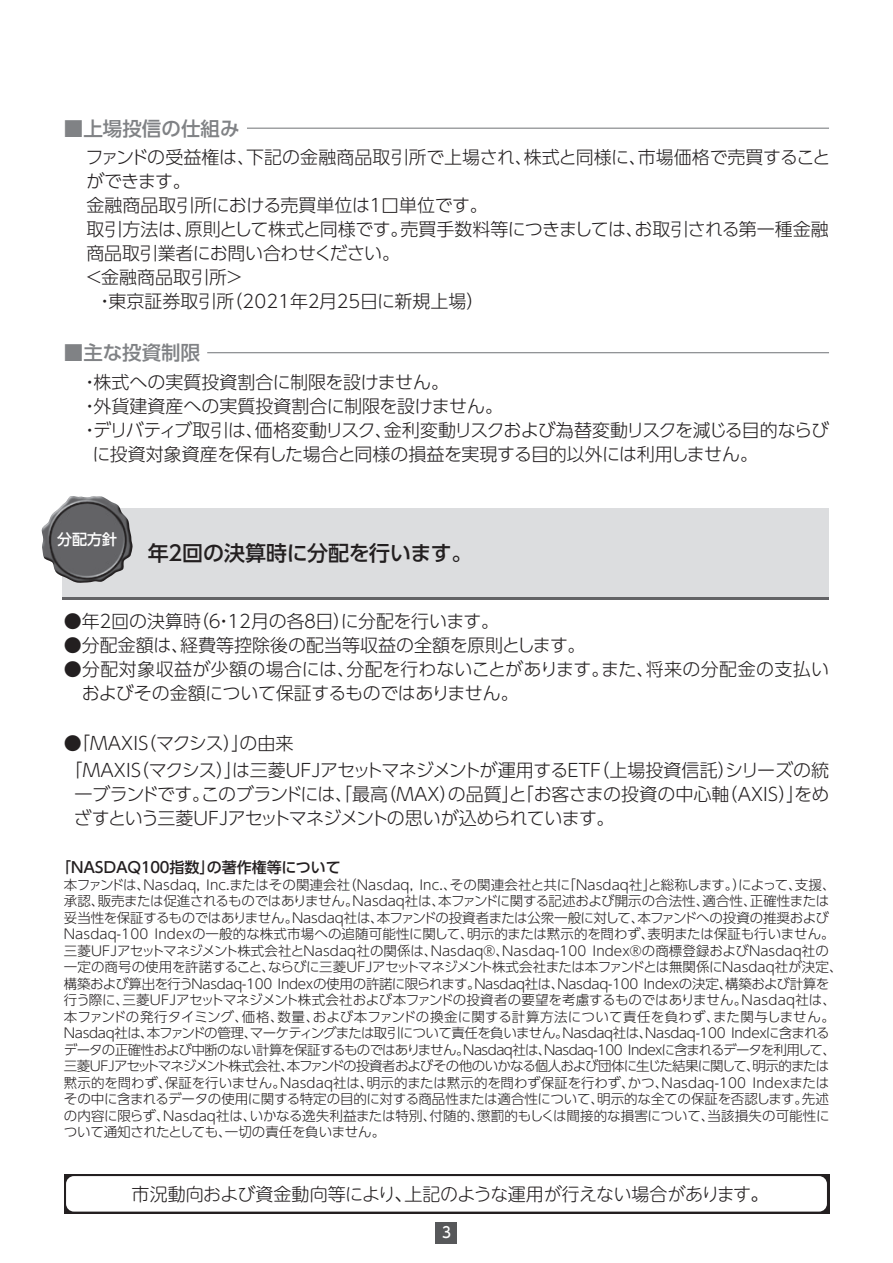
<style>
.page{position:relative;width:893px;height:1263px;background:#fff}
.page>*{position:absolute;margin:0;border:0;box-sizing:border-box;transform-origin:0 0}
.t1{font:500 21px "UD Shin Go Pro";letter-spacing:-.02em;color:#231f20}
.t2{font:500 19.5px "UD Shin Go Pro";color:#808285}
.t3{font:300 18px/24px "UD Shin Go Pro";color:#231f20}
.t4{font:300 18px "UD Shin Go Pro";letter-spacing:-.02em;color:#231f20}
.t5{font:300 18px/24px "UD Shin Go Pro";letter-spacing:-.055em;color:#231f20}
.t6{font:300 18px/27px "UD Shin Go Pro";letter-spacing:-.085em;color:#231f20}
.t7{font:300 18px "UD Shin Go Pro";letter-spacing:-.06em;color:#231f20}
.t8{font:300 18px "UD Shin Go Pro";letter-spacing:.005em;color:#231f20}
.t9{font:300 18px "UD Shin M Go Pro";letter-spacing:-.01em;color:#231f20}
.t10{font:500 15px "UD Shin Go Pro";letter-spacing:-.095em;color:#231f20}
.t11{font:500 15px "UD Shin Go Pro";color:#fff}
.t12{font:500 15px "UD Shin Go Pro";color:#fff;scale:.9 1}
.t13{font:300 13.5px/16.5px "UD Shin Go Pro";letter-spacing:-.02em;color:#231f20}
</style>
<div class="page">
<div style="left:436px;top:1222px;width:21px;height:21px;background:#57585a"></div>
<hr style="left:247px;top:128px;width:582px;height:1px;background:#808285">
<hr style="left:207px;top:352px;width:622px;height:1px;background:#808285">
<div style="left:63px;top:508px;width:766px;height:92px;background:#dcdddf"></div>
<hr style="left:63px;top:597px;width:766px;height:3px;background:#636366">
<img style="left:41px;top:496px;width:92px;height:87px">
<svg style="left:64px;top:1174px;width:765px;height:39px;background:#413e3f"></svg>
<div style="left:66px;top:1176px;width:761px;height:35px;background:#fff;border-radius:8px"></div>
<h2 class="t2" style="left:64px;top:112px;width:177px">■上場投信の仕組み</h2>
<h3 class="t8" style="left:86px;top:143px;width:746px">ファンドの受益権は、下記の金融商品取引所で上場され、株式と同様に、市場価格で売買すること</h3>
<h3 class="t4" style="left:86px;top:167px;width:106px">ができます。</h3>
<h3 class="t3" style="left:86px;top:193px;width:403px">金融商品取引所における売買単位は１口単位です。</h3>
<h3 class="t4" style="left:86px;top:215px;width:744px">取引方法は、原則として株式と同様です。売買手数料等につきましては、お取引される第一種金融</h3>
<h3 class="t4" style="left:86px;top:239px;width:315px">商品取引業者にお問い合わせください。</h3>
<h3 class="t3" style="left:85px;top:265px;width:160px">＜金融商品取引所＞</h3>
<h3 class="t3" style="left:96px;top:289px;width:390px">・東京証券取引所（2021年２月25日に新規上場）</h3>
<h2 class="t2" style="left:64px;top:337px;width:138px">■主な投資制限</h2>
<h3 class="t3" style="left:81px;top:369px;width:370px">・株式への実質投資割合に制限を設けません。</h3>
<h3 class="t3" style="left:81px;top:393px;width:424px">・外貨建資産への実質投資割合に制限を設けません。</h3>
<h3 class="t7" style="left:81px;top:415px;width:749px">・デリバティブ取引は、価格変動リスク、金利変動リスクおよび為替変動リスクを減じる目的ならび</h3>
<h3 class="t4" style="left:93px;top:439px;width:667px">に投資対象資産を保有した場合と同様の損益を実現する目的以外には利用しません。</h3>
<p class="t11" style="left:57px;top:527px;width:61px">分配方針</p>
<h1 class="t1" style="left:148px;top:535px;width:326px">年２回の決算時に分配を行います。</h1>
<h3 class="t4" style="left:64px;top:606px;width:437px">●年２回の決算時（６・12月の各８日）に分配を行います。</h3>
<h3 class="t3" style="left:64px;top:632px;width:523px">●分配金額は、経費等控除後の配当等収益の全額を原則とします。</h3>
<h3 class="t3" style="left:82px;top:656px;width:749px;text-indent:-18px">●分配対象収益が少額の場合には、分配を行わないことがあります。また、将来の分配金の支払いおよびその金額について保証するものではありません。</h3>
<h3 class="t6" style="left:64px;top:729px;width:767px">●「ＭＡＸＩＳ（マクシス）」の由来<br>「ＭＡＸＩＳ（マクシス）」は三菱ＵＦＪアセットマネジメントが運用するＥＴＦ（上場投資信託）シリーズの統</h3>
<h3 class="t5" style="left:74px;top:782px;width:757px">一ブランドです。このブランドには、「最高（ＭＡＸ）の品質」と「お客さまの投資の中心軸（ＡＸＩＳ）」をめざすという三菱ＵＦＪアセットマネジメントの思いが込められています。</h3>
<p class="t10" style="left:56px;top:855px;width:286px">「ＮＡＳＤＡＱ１００指数」の著作権等について</p>
<p class="t13" style="left:64px;top:876px;width:780px">本ファンドは、Nasdaq, Inc.またはその関連会社（Nasdaq, Inc.、その関連会社と共に「Nasdaq社」と総称します。）によって、支援、承認、販売または促進されるものではありません。Nasdaq社は、本ファンドに関する記述および開示の合法性、適合性、正確性または妥当性を保証するものではありません。Nasdaq社は、本ファンドの投資者または公衆一般に対して、本ファンドへの投資の推奨およびNasdaq-100 Indexの一般的な株式市場への追随可能性に関して、明示的または黙示的を問わず、表明または保証も行いません。三菱UFJアセットマネジメント株式会社とNasdaq社の関係は、Nasdaq®、Nasdaq-100 Index®の商標登録およびNasdaq社の一定の商号の使用を許諾すること、ならびに三菱UFJアセットマネジメント株式会社または本ファンドとは無関係にNasdaq社が決定、構築および算出を行うNasdaq-100 Indexの使用の許諾に限られます。Nasdaq社は、Nasdaq-100 Indexの決定、構築および計算を行う際に、三菱UFJアセットマネジメント株式会社および本ファンドの投資者の要望を考慮するものではありません。Nasdaq社は、本ファンドの発行タイミング、価格、数量、および本ファンドの換金に関する計算方法について責任を負わず、また関与しません。Nasdaq社は、本ファンドの管理、マーケティングまたは取引について責任を負いません。Nasdaq社は、Nasdaq-100 Indexに含まれるデータの正確性および中断のない計算を保証するものではありません。Nasdaq社は、Nasdaq-100 Indexに含まれるデータを利用して、三菱UFJアセットマネジメント株式会社、本ファンドの投資者およびその他のいかなる個人および団体に生じた結果に関して、明示的または黙示的を問わず、保証を行いません。Nasdaq社は、明示的または黙示的を問わず保証を行わず、かつ、Nasdaq-100 Indexまたはその中に含まれるデータの使用に関する特定の目的に対する商品性または適合性について、明示的な全ての保証を否認します。先述の内容に限らず、Nasdaq社は、いかなる逸失利益または特別、付随的、懲罰的もしくは間接的な損害について、当該損失の可能性について通知されたとしても、一切の責任を負いません。</p>
<h3 class="t9" style="left:132px;top:1179px;width:638px">市況動向および資金動向等により、上記のような運用が行えない場合があります。</h3>
<p class="t12" style="left:442px;top:1220px;width:11px">3</p>
</div>
